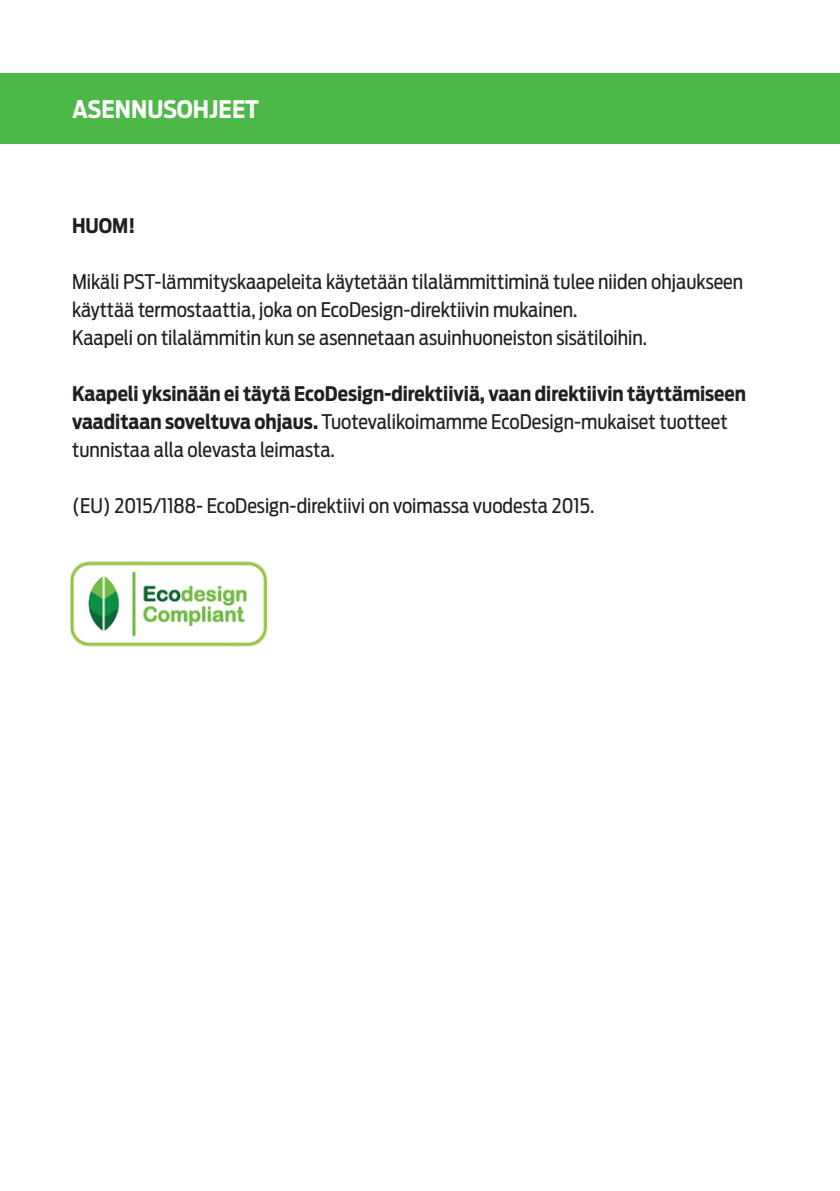
<style>
.page{position:relative;width:840px;height:1191px;background:#fff}
.page>*{position:absolute;margin:0;border:0;box-sizing:border-box;transform-origin:0 0}
.t1{font:700 24px "Antenna Cond";color:#fff}
.t2{font:20px/28px "Antenna Cond";color:#231f20}
.t3{font:700 20px/28px "Antenna Cond";color:#231f20}
.s1{font-weight:400}
</style>
<div class="page">
<div style="left:0;top:73px;width:839px;height:70px;background:#4cb848"></div>
<img style="left:69px;top:561px;width:199px;height:86px">
<p class="t1" style="left:72px;top:95px;width:188px">ASENNUSOHJEET</p>
<p class="t3" style="left:72px;top:211px;width:65px">HUOM!</p>
<p class="t2" style="left:72px;top:267px;width:672px">Mikäli PST-lämmityskaapeleita käytetään tilalämmittiminä tulee niiden ohjaukseen käyttää termostaattia, joka on EcoDesign-direktiivin mukainen.<br>Kaapeli on tilalämmitin kun se asennetaan asuinhuoneiston sisätiloihin.</p>
<p class="t3" style="left:72px;top:379px;width:675px">Kaapeli yksinään ei täytä EcoDesign-direktiiviä, vaan direktiivin täyttämiseen vaaditaan soveltuva ohjaus. <span class="s1">Tuotevalikoimamme EcoDesign-mukaiset tuotteet tunnistaa alla olevasta leimasta.</span></p>
<p class="t2" style="left:72px;top:491px;width:523px">(EU) 2015/1188- EcoDesign-direktiivi on voimassa vuodesta 2015.</p>
</div>
